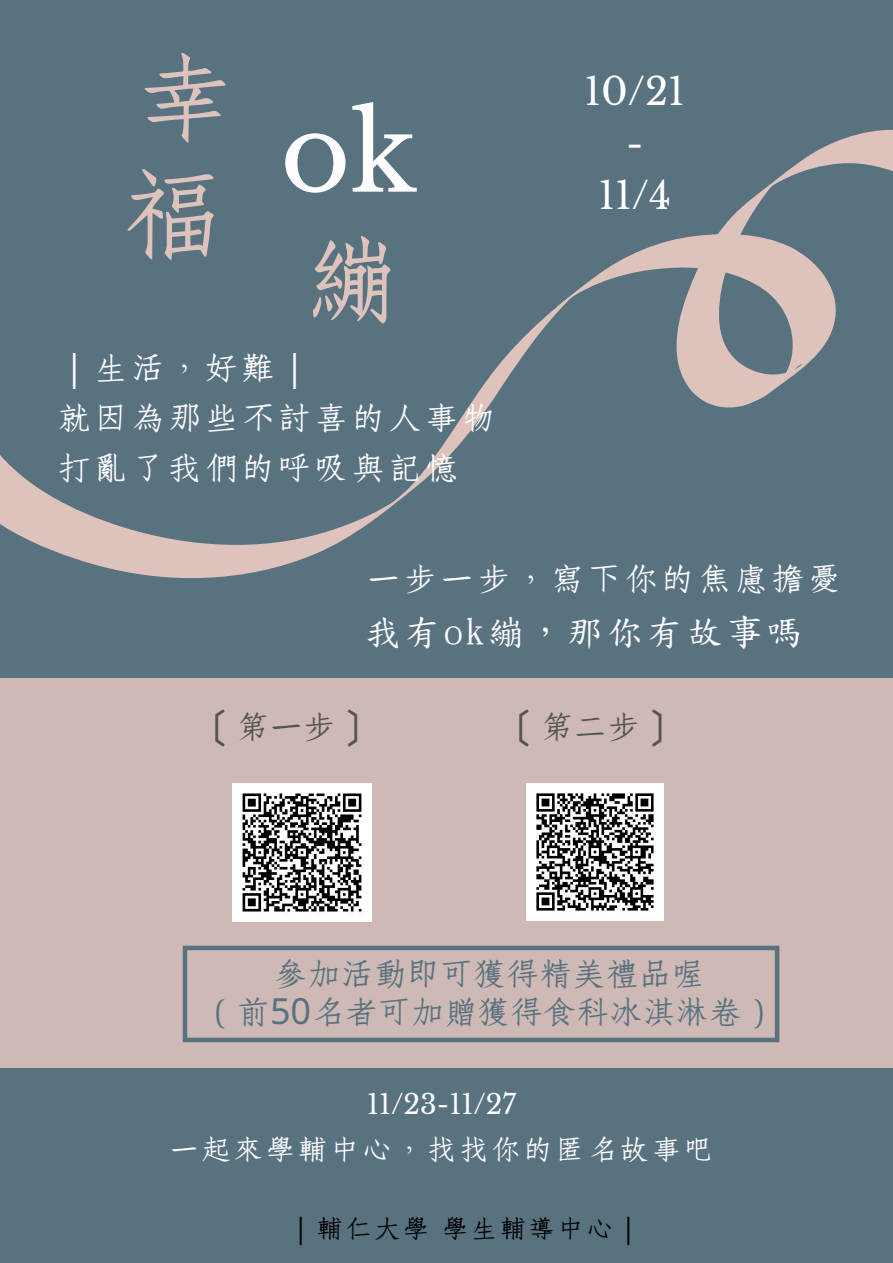
<style>
.page{position:relative;width:893px;height:1263px;background:#587280}
.page>*{position:absolute;margin:0;border:0;box-sizing:border-box;transform-origin:0 0}
.t1{font:111.75px/117px "cw Te X Fang Song";color:#dec3bc}
.t2{font:108.07px "Libre Baskerville";color:#fefcff}
.t3{font:108.07px "cw Te X Fang Song";color:#dec3bc}
.t4{font:37.5px/52.3px "Libre Baskerville";color:#fff;text-align:center}
.t5{font:36.15px "DF Kai Shu SB Estd BF";letter-spacing:.1em;color:#fefcff}
.t6{font:36px/50.1px "cw Te X Fang Song";letter-spacing:.1em;color:#fefcff}
.t7{font:36px/37.7px "cw Te X Fang Song";color:#587280;text-align:center}
.t8{font:36px "cw Te X Fang Song";color:#545454}
.t9{font:31.5px "cw Te X Fang Song";letter-spacing:.1em;color:#fefcff}
.t10{font:28.28px "cw Te X Fang Song";letter-spacing:.1em;color:#000}
.t11{font:27px "Libre Baskerville";color:#fefcff}
.s1{font-family:"Noto Sans"}
</style>
<div class="page">
<div style="left:0;top:678px;width:893px;height:389px;background:#ceb9b5"></div>
<svg style="left:0;top:129px;width:893px;height:449px"></svg>
<svg style="left:183px;top:946px;width:596px;height:96px"></svg>
<img style="left:233px;top:783px;width:138px;height:139px">
<img style="left:526px;top:783px;width:137px;height:137px">
<h1 class="t1" style="left:119px;top:42px;width:119px">幸福</h1>
<h2 class="t2" style="left:280px;top:87px;width:139px">ok</h2>
<h2 class="t3" style="left:302px;top:230px;width:101px">繃</h2>
<p class="t6" style="left:58px;top:344px;width:439px">｜生活，好難｜<br>就因為那些不討喜的人事物打亂了我們的呼吸與記憶</p>
<p class="t4" style="left:584px;top:65px;width:102px">10/21 -<br>11/4</p>
<p class="t6" style="left:367px;top:555px;width:475px">一步一步，寫下你的焦慮擔憂</p>
<p class="t5" style="left:365px;top:614px;width:459px">我有ok繃，那你有故事嗎</p>
<p class="t8" style="left:203px;top:710px;width:167px">〔第一步〕</p>
<p class="t8" style="left:507px;top:710px;width:167px">〔第二步〕</p>
<p class="t7" style="left:204px;top:956px;width:573px">參加活動即可獲得精美禮品喔<br>（前<span class="s1">50</span>名者可加贈獲得食科冰淇淋卷）</p>
<p class="t11" style="left:367px;top:1087px;width:151px">11/23-11/27</p>
<p class="t9" style="left:170px;top:1134px;width:545px">一起來學輔中心，找找你的匿名故事吧</p>
<p class="t10" style="left:288px;top:1215px;width:355px">｜輔仁大學學生輔導中心｜</p>
</div>
